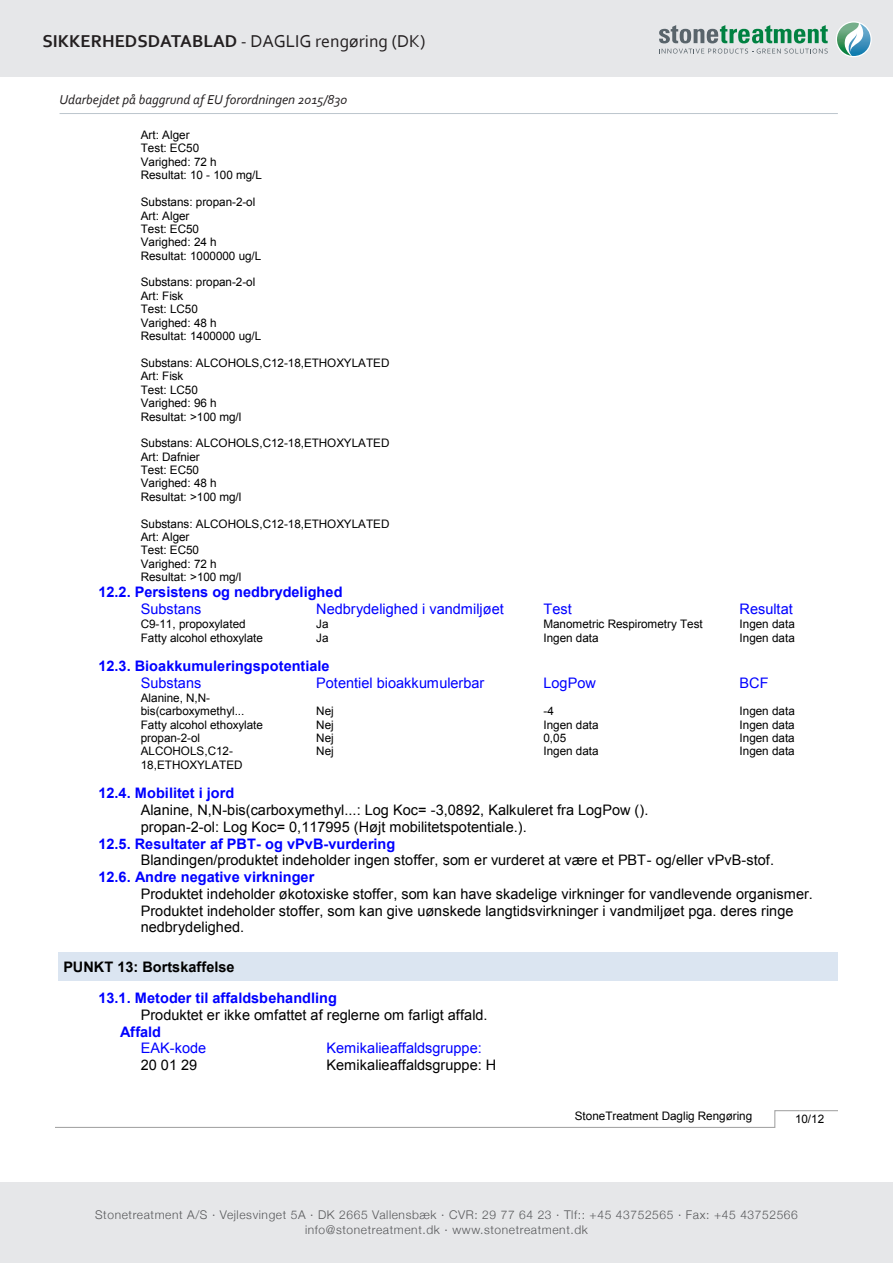
<style>
.page{position:relative;width:893px;height:1263px;background:#fff}
.page>*{position:absolute;margin:0;border:0;box-sizing:border-box;transform-origin:0 0}
.t1{font:18px "Corbel";color:#231f20}
.t2{font:14.55px "Arial";color:#000}
.t3{font:700 14.55px/16.8px "Arial";color:#00f}
.t4{font:14.55px "Arial";color:#00f}
.t5{font:13.8px "Arial";color:#000}
.t6{font:italic 13.5px "Corbel";color:#231f20}
.t7{font:300 12px "Helvetica Neue";letter-spacing:.05em;color:#57585a}
.t8{font:11.7px/13.4px "Arial";letter-spacing:-.005em;color:#000}
.s1{font-weight:700}
.s2{font-weight:400}
.s3{color:#000}
</style>
<div class="page">
<div style="left:0;top:0;width:893px;height:77px;background:#e6e7e9"></div>
<div style="left:0;top:1182px;width:893px;height:81px;background:#e6e7e9"></div>
<svg style="left:55px;top:1110px;width:783px;height:18px"></svg>
<div style="left:58px;top:952px;width:780px;height:29px;background:#dbe5f1"></div>
<svg style="left:836px;top:21px;width:36px;height:36px"></svg>
<svg style="left:659px;top:25px;width:169px;height:18px"></svg>
<svg style="left:659px;top:49px;width:169px;height:5px"></svg>
<svg style="left:837px;top:23px;width:33px;height:33px"></svg>
<hr style="left:60px;top:113px;width:778px;height:1px;background:#bcc5cd">
<p class="t1" style="left:43px;top:30px;width:384px"><span class="s1">SIKKERHEDSDATABLAD</span> - DAGLIG rengøring (DK)</p>
<p class="t5" style="left:63px;top:89px;width:164px">EU forordningen 2015/830</p>
<p class="t6" style="left:60px;top:91px;width:289px">Udarbejdet på baggrund af EU forordningen 2015/830</p>
<p class="t8" style="left:141px;top:128px;width:123px">Art: Alger<br>Test: EC50<br>Varighed: 72 h<br>Resultat: 10 - 100 mg/L</p>
<p class="t8" style="left:141px;top:195px;width:122px">Substans: propan-2-ol<br>Art: Alger<br>Test: EC50<br>Varighed: 24 h<br>Resultat: 1000000 ug/L</p>
<p class="t8" style="left:141px;top:276px;width:122px">Substans: propan-2-ol<br>Art: Fisk<br>Test: LC50<br>Varighed: 48 h<br>Resultat: 1400000 ug/L</p>
<p class="t8" style="left:141px;top:356px;width:250px">Substans: ALCOHOLS,C12-18,ETHOXYLATED<br>Art: Fisk<br>Test: LC50<br>Varighed: 96 h<br>Resultat: &gt;100 mg/l</p>
<p class="t8" style="left:141px;top:437px;width:250px">Substans: ALCOHOLS,C12-18,ETHOXYLATED<br>Art: Dafnier<br>Test: EC50<br>Varighed: 48 h<br>Resultat: &gt;100 mg/l</p>
<p class="t8" style="left:141px;top:517px;width:250px">Substans: ALCOHOLS,C12-18,ETHOXYLATED<br>Art: Alger<br>Test: EC50<br>Varighed: 72 h<br>Resultat: &gt;100 mg/l</p>
<p class="t3" style="left:141px;top:584px;width:203px;text-indent:-42px">12.2. Persistens og nedbrydelighed<br><span class="s2">Substans</span></p>
<p class="t4" style="left:316px;top:599px;width:189px">Nedbrydelighed i vandmiljøet</p>
<p class="t4" style="left:543px;top:599px;width:30px">Test</p>
<p class="t4" style="left:740px;top:599px;width:55px">Resultat</p>
<p class="t8" style="left:141px;top:617px;width:124px">C9-11, propoxylated<br>Fatty alcohol ethoxylate</p>
<p class="t8" style="left:316px;top:617px;width:14px">Ja<br>Ja</p>
<p class="t8" style="left:543px;top:617px;width:161px">Manometric Respirometry Test<br>Ingen data</p>
<p class="t8" style="left:740px;top:617px;width:57px">Ingen data<br>Ingen data</p>
<p class="t3" style="left:141px;top:658px;width:190px;text-indent:-42px">12.3. Bioakkumuleringspotentiale<br><span class="s2">Substans</span></p>
<p class="t4" style="left:316px;top:673px;width:170px">Potentiel bioakkumulerbar</p>
<p class="t4" style="left:543px;top:673px;width:54px">LogPow</p>
<p class="t4" style="left:740px;top:673px;width:30px">BCF</p>
<p class="t8" style="left:141px;top:691px;width:124px">Alanine, N,N&shy;bis(carboxymethyl...<br>Fatty alcohol ethoxylate propan-2-ol<br>ALCOHOLS,C12-<br>18,ETHOXYLATED</p>
<p class="t8" style="left:316px;top:704px;width:19px;text-align:justify">Nej Nej Nej Nej</p>
<p class="t8" style="left:543px;top:704px;width:57px">-4<br>Ingen data<br>0,05<br>Ingen data</p>
<p class="t8" style="left:740px;top:704px;width:57px;text-align:justify">Ingen data Ingen data Ingen data Ingen data</p>
<p class="t3" style="left:98px;top:785px;width:137px">12.4. Mobilitet i jord</p>
<p class="t2" style="left:141px;top:800px;width:509px">Alanine, N,N-bis(carboxymethyl...: Log Koc= -3,0892, Kalkuleret fra LogPow ().</p>
<p class="t2" style="left:141px;top:817px;width:387px">propan-2-ol: Log Koc= 0,117995 (Højt mobilitetspotentiale.).</p>
<p class="t3" style="left:98px;top:836px;width:298px">12.5. Resultater af PBT- og vPvB-vurdering</p>
<p class="t2" style="left:141px;top:851px;width:635px">Blandingen/produktet indeholder ingen stoffer, som er vurderet at være et PBT- og/eller vPvB-stof.</p>
<p class="t3" style="left:98px;top:869px;width:217px">12.6. Andre negative virkninger</p>
<p class="t2" style="left:141px;top:884px;width:674px">Produktet indeholder økotoxiske stoffer, som kan have skadelige virkninger for vandlevende organismer.</p>
<p class="t2" style="left:141px;top:901px;width:654px">Produktet indeholder stoffer, som kan give uønskede langtidsvirkninger i vandmiljøet pga. deres ringe</p>
<p class="t2" style="left:141px;top:918px;width:105px">nedbrydelighed.</p>
<p class="t3" style="left:98px;top:951px;width:240px;line-height:31.3px;text-indent:-35px"><span class="s3">PUNKT 13: Bortskaffelse<br></span>13.1. Metoder til affaldsbehandling</p>
<p class="t2" style="left:141px;top:1005px;width:348px">Produktet er ikke omfattet af reglerne om farligt affald.</p>
<p class="t3" style="left:120px;top:1024px;width:43px">Affald</p>
<p class="t4" style="left:141px;top:1039px;width:67px">EAK-kode</p>
<p class="t4" style="left:327px;top:1039px;width:157px">Kemikalieaffaldsgruppe:</p>
<p class="t2" style="left:141px;top:1055px;width:58px">20 01 29</p>
<p class="t2" style="left:327px;top:1055px;width:171px">Kemikalieaffaldsgruppe: H</p>
<p class="t8" style="left:575px;top:1110px;width:179px">StoneTreatment Daglig Rengøring</p>
<p class="t8" style="left:795px;top:1112px;width:31px">10/12</p>
<p class="t7" style="left:95px;top:1205px;width:704px">Stonetreatment A/S · Vejlesvinget 5A · DK 2665 Vallensbæk · CVR: 29 77 64 23 · Tlf:: +45 43752565 · Fax: +45 43752566</p>
<p class="t7" style="left:305px;top:1220px;width:284px">info@stonetreatment.dk · www.stonetreatment.dk</p>
</div>
